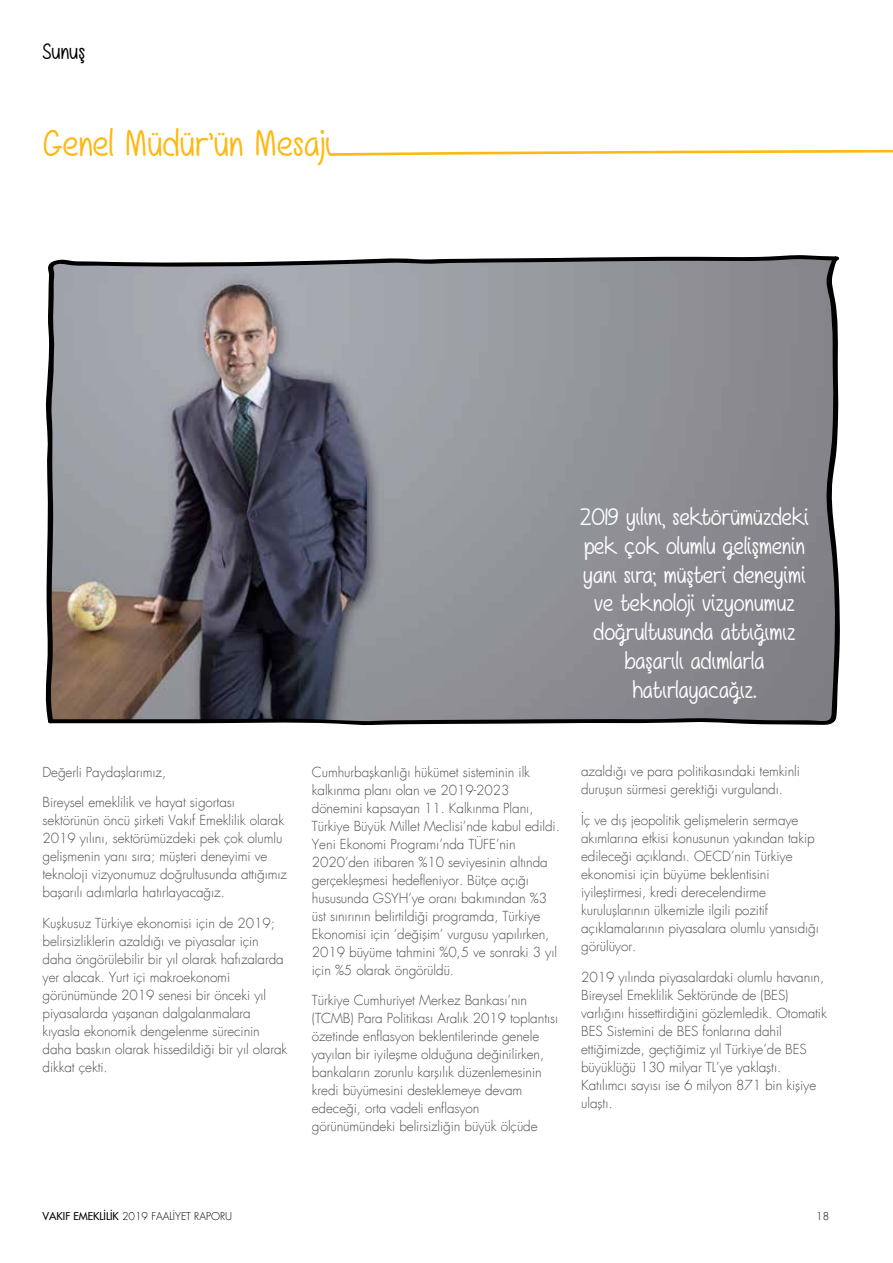
<style>
.page{position:relative;width:893px;height:1263px;background:#fff}
.page>*{position:absolute;margin:0;border:0;box-sizing:border-box;transform-origin:0 0}
.t1{font:37.5px "Girls Have Many Secrets";color:#fdb913}
.t2{font:24px/28.8px "Girls Have Many Secrets";color:#fff;text-align:center}
.t3{font:22.5px "Girls Have Many Secrets";color:#000}
.t4{font:300 13.5px/18px "Futura";letter-spacing:-.005em;color:#4d4d4f}
.t5{font:300 10.5px "Futura";color:#000}
.s1{font-weight:400}
</style>
<div class="page">
<svg style="left:329px;top:149px;width:564px;height:7px"></svg>
<svg style="left:45px;top:255px;width:795px;height:470px;background:#838288"></svg>
<h3 class="t3" style="left:43px;top:39px;width:44px">Sunuş</h3>
<h1 class="t1" style="left:43px;top:121px;width:291px">Genel Müdür’ün Mesajı</h1>
<h2 class="t2" style="left:580px;top:502px;width:230px">2019 yılını, sektörümüzdeki pek çok olumlu gelişmenin yanı sıra; müşteri deneyimi ve teknoloji vizyonumuz doğrultusunda attığımız başarılı adımlarla hatırlayacağız.</h2>
<p class="t4" style="left:43px;top:763px;width:125px">Değerli Paydaşlarımız,</p>
<p class="t4" style="left:43px;top:793px;width:246px">Bireysel emeklilik ve hayat sigortası sektörünün öncü şirketi Vakıf Emeklilik olarak 2019 yılını, sektörümüzdeki pek çok olumlu gelişmenin yanı sıra; müşteri deneyimi ve teknoloji vizyonumuz doğrultusunda attığımız başarılı adımlarla hatırlayacağız.</p>
<p class="t4" style="left:43px;top:914px;width:246px">Kuşkusuz Türkiye ekonomisi için de 2019; belirsizliklerin azaldığı ve piyasalar için daha öngörülebilir bir yıl olarak hafızalarda yer alacak. Yurt içi makroekonomi görünümünde 2019 senesi bir önceki yıl piyasalarda yaşanan dalgalanmalara kıyasla ekonomik dengelenme sürecinin daha baskın olarak hissedildiği bir yıl olarak dikkat çekti.</p>
<p class="t4" style="left:312px;top:763px;width:249px">Cumhurbaşkanlığı hükümet sisteminin ilk kalkınma planı olan ve 2019-2023 dönemini kapsayan 11. Kalkınma Planı, Türkiye Büyük Millet Meclisi’nde kabul edildi.<br>Yeni Ekonomi Programı’nda TÜFE’nin 2020’den itibaren %10 seviyesinin altında gerçekleşmesi hedefleniyor. Bütçe açığı hususunda GSYH’ye oranı bakımından %3 üst sınırının belirtildiği programda, Türkiye Ekonomisi için ‘değişim’ vurgusu yapılırken, 2019 büyüme tahmini %0,5 ve sonraki 3 yıl için %5 olarak öngörüldü.</p>
<p class="t4" style="left:312px;top:991px;width:248px">Türkiye Cumhuriyet Merkez Bankası’nın (TCMB) Para Politikası Aralık 2019 toplantısı özetinde enflasyon beklentilerinde genele yayılan bir iyileşme olduğuna değinilirken, bankaların zorunlu karşılık düzenlemesinin kredi büyümesini desteklemeye devam edeceği, orta vadeli enflasyon görünümündeki belirsizliğin büyük ölçüde</p>
<p class="t4" style="left:581px;top:763px;width:220px">azaldığı ve para politikasındaki temkinli duruşun sürmesi gerektiği vurgulandı.</p>
<p class="t4" style="left:581px;top:811px;width:239px">İç ve dış jeopolitik gelişmelerin sermaye akımlarına etkisi konusunun yakından takip edileceği açıklandı. OECD’nin Türkiye ekonomisi için büyüme beklentisini iyileştirmesi, kredi derecelendirme kuruluşlarının ülkemizle ilgili pozitif açıklamalarının piyasalara olumlu yansıdığı görülüyor.</p>
<p class="t4" style="left:581px;top:968px;width:247px">2019 yılında piyasalardaki olumlu havanın, Bireysel Emeklilik Sektöründe de (BES) varlığını hissettirdiğini gözlemledik. Otomatik BES Sistemini de BES fonlarına dahil ettiğimizde, geçtiğimiz yıl Türkiye’de BES büyüklüğü 130 milyar TL’ye yaklaştı.<br>Katılımcı sayısı ise 6 milyon 871 bin kişiye ulaştı.</p>
<p class="t5" style="left:43px;top:1210px;width:191px"><span class="s1">VAKIF EMEKLİLİK</span> 2019 FAALİYET RAPORU</p>
<p class="t5" style="left:816px;top:1210px;width:15px">18</p>
</div>
